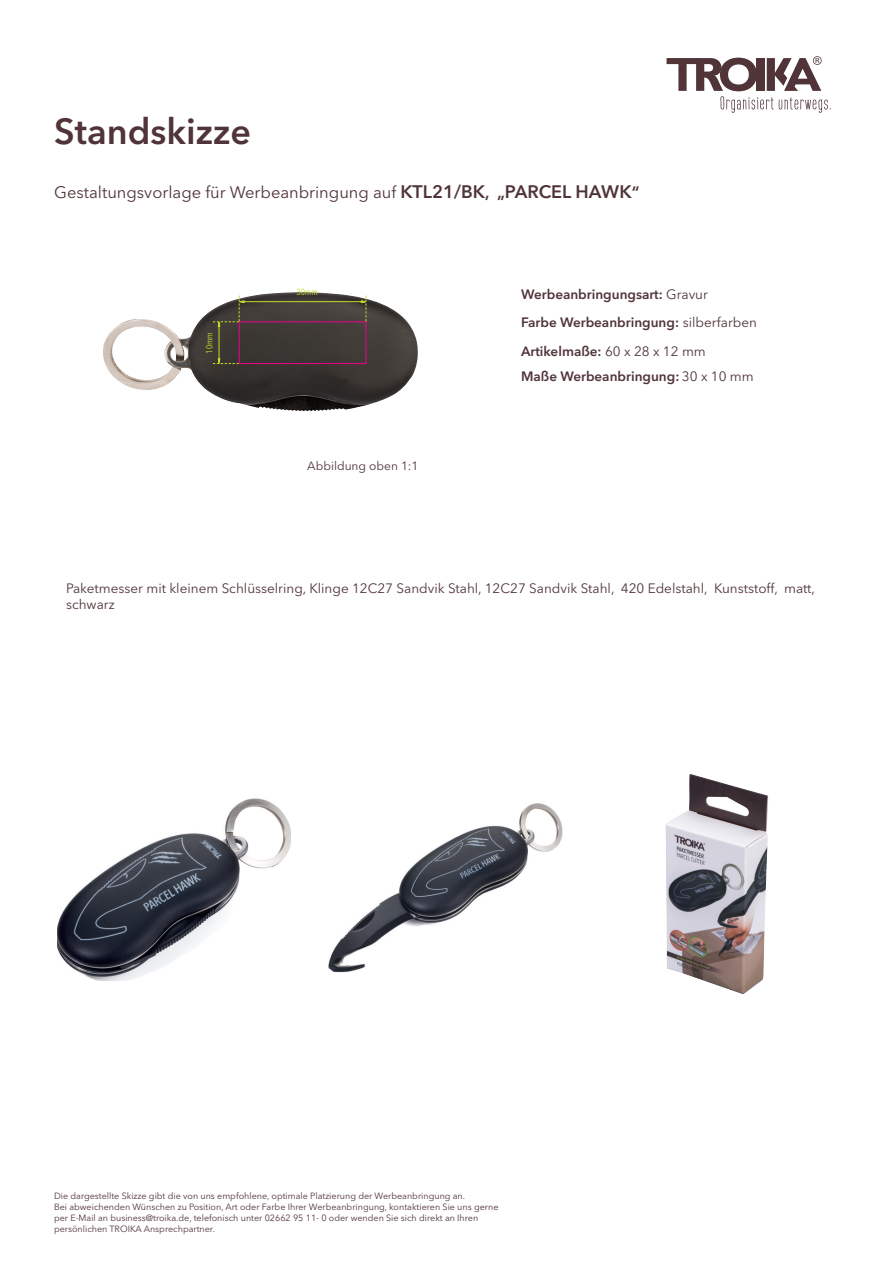
<style>
.page{position:relative;width:893px;height:1263px;background:#fff}
.page>*{position:absolute;margin:0;border:0;box-sizing:border-box;transform-origin:0 0}
.t1{font:600 36px "Avenir Next LT Pro";color:#503438}
.t2{font:16.5px "Avenir Next LT Pro";color:#503438}
.t3{font:13.5px/16.2px "Avenir Next LT Pro";color:#503438}
.t4{font:600 13.5px/28.5px "Avenir Next LT Pro";color:#503438}
.t5{font:12px "Avenir Next LT Pro";color:#503438}
.t6{font:9px/10.8px "Avenir Next LT Pro";color:#503438}
.t7{font:condensed 9px "Avenir Next LT Pro";color:#cadb2a}
.s1{font-weight:600;font-size:18px}
.s2{font-weight:600}
.s3{font-weight:400}
</style>
<div class="page">
<svg style="left:667px;top:56px;width:164px;height:57px"></svg>
<img style="left:102px;top:292px;width:316px;height:119px">
<div style="left:239px;top:321px;width:127px;height:43px;border:1px solid #ed028c"></div>
<hr style="left:219px;top:325px;width:1px;height:34px;background:#cadb2a">
<svg style="left:213px;top:358px;width:26px;height:6px"></svg>
<hr style="left:244px;top:301px;width:121px;height:1px;background:#cadb2a">
<svg style="left:361px;top:296px;width:6px;height:25px"></svg>
<svg style="left:213px;top:296px;width:32px;height:31px"></svg>
<img style="left:57px;top:798px;width:234px;height:182px">
<img style="left:329px;top:803px;width:233px;height:170px">
<img style="left:665px;top:774px;width:103px;height:220px">
<h1 class="t1" style="left:54px;top:110px;width:198px">Standskizze</h1>
<h2 class="t2" style="left:54px;top:182px;width:587px">Gestaltungsvorlage für Werbeanbringung auf <span class="s1">KTL21/BK</span><span class="s2">, „</span><span class="s1">PARCEL HAWK</span><span class="s2">“</span></h2>
<p class="t7" style="left:204px;top:353px;width:23px;rotate:-90deg">10mm</p>
<p class="t7" style="left:296px;top:286px;width:23px">30mm</p>
<h3 class="t5" style="left:307px;top:459px;width:113px">Abbildung oben 1:1</h3>
<h3 class="t4" style="left:521px;top:279px;width:237px">Werbeanbringungsart: <span class="s3">Gravur<br></span>Farbe Werbeanbringung: <span class="s3">silberfarben<br></span>Artikelmaße: <span class="s3">60 x 28 x 12 mm</span></h3>
<h3 class="t4" style="left:521px;top:362px;width:234px">Maße Werbeanbringung: <span class="s3">30 x 10 mm</span></h3>
<h3 class="t3" style="left:66px;top:580px;width:751px">Paketmesser mit kleinem Schlüsselring, Klinge 12C27 Sandvik Stahl, 12C27 Sandvik Stahl, 420 Edelstahl, Kunststoff, matt, schwarz</h3>
<p class="t6" style="left:54px;top:1191px;width:446px">Die dargestellte Skizze gibt die von uns empfohlene, optimale Platzierung der Werbeanbringung an.<br>Bei abweichenden Wünschen zu Position, Art oder Farbe Ihrer Werbeanbringung, kontaktieren Sie uns gerne per E-Mail an business@troika.de, telefonisch unter 02662 95 11- 0 oder wenden Sie sich direkt an Ihren persönlichen TROIKA Ansprechpartner.</p>
</div>
